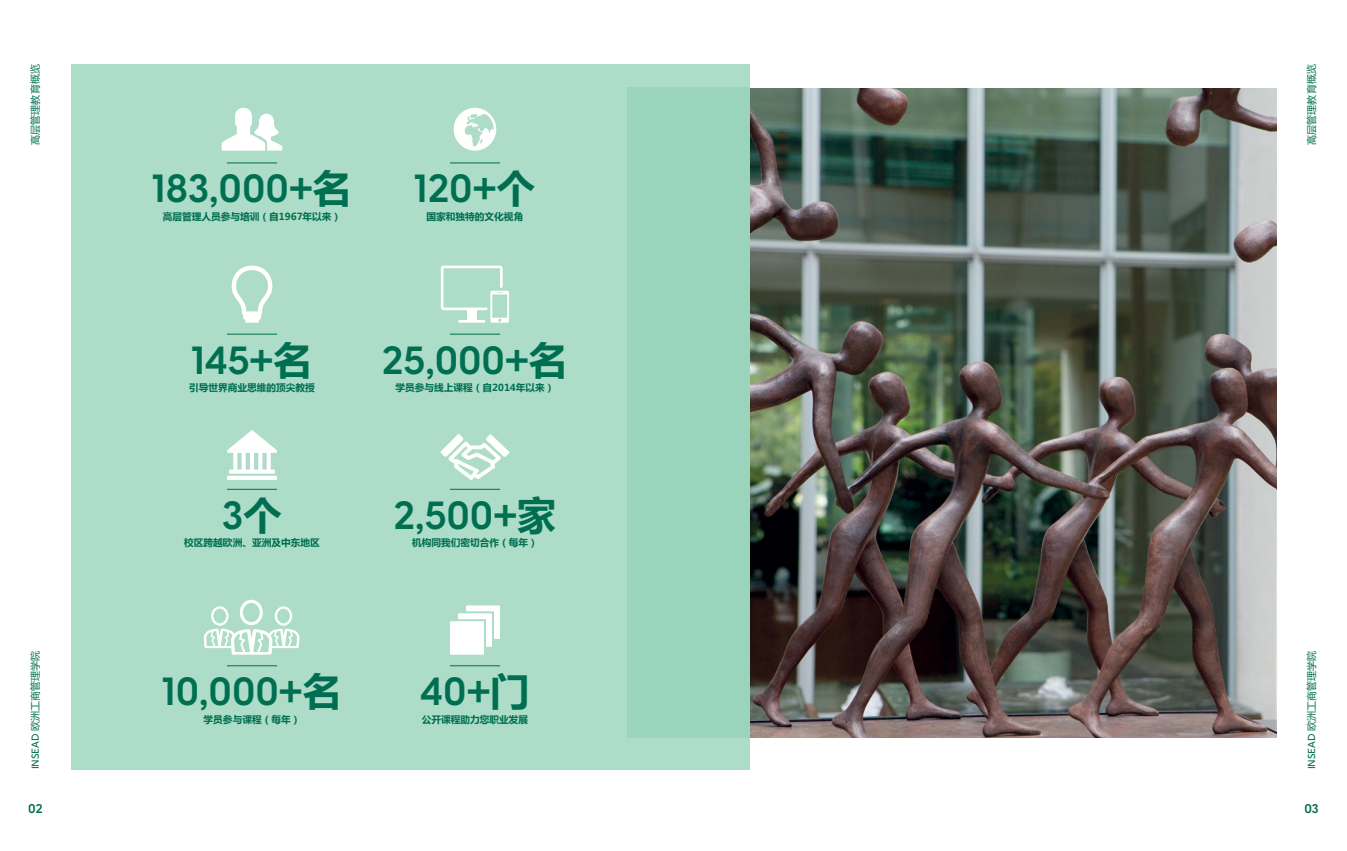
<style>
.page{position:relative;width:1347px;height:851px;background:#fff}
.page>*{position:absolute;margin:0;border:0;box-sizing:border-box;transform-origin:0 0}
.t1{font:700 38.75px "F37 Jan";color:#006f51}
.t2{font:700 12.5px "F37 Jan";color:#006f51}
.t3{font:10px "Microsoft Ya Hei";color:#006f51}
.t4{font:700 9.62px "Microsoft Ya Hei";color:#006f51}
.s1{font-family:"F37 Jan"}
.s2{font-family:"Microsoft Ya Hei"}
</style>
<div class="page">
<img style="left:749px;top:89px;width:527px;height:648px">
<div style="left:71px;top:64px;width:678px;height:705px;background:#addcc8"></div>
<svg style="left:222px;top:108px;width:60px;height:43px"></svg>
<svg style="left:227px;top:430px;width:50px;height:50px"></svg>
<svg style="left:232px;top:265px;width:40px;height:58px"></svg>
<div style="left:627px;top:88px;width:122px;height:650px;background:#9ad4bb"></div>
<hr style="left:227px;top:665px;width:50px;height:1px;background:#006f51">
<hr style="left:227px;top:489px;width:50px;height:1px;background:#006f51">
<svg style="left:440px;top:433px;width:70px;height:47px"></svg>
<hr style="left:450px;top:489px;width:50px;height:1px;background:#006f51">
<hr style="left:450px;top:334px;width:50px;height:1px;background:#006f51">
<hr style="left:227px;top:334px;width:50px;height:1px;background:#006f51">
<hr style="left:227px;top:163px;width:50px;height:1px;background:#006f51">
<svg style="left:453px;top:108px;width:44px;height:43px"></svg>
<hr style="left:450px;top:163px;width:50px;height:1px;background:#006f51">
<svg style="left:450px;top:605px;width:50px;height:49px"></svg>
<hr style="left:450px;top:665px;width:50px;height:1px;background:#006f51">
<svg style="left:441px;top:265px;width:68px;height:58px"></svg>
<div style="left:467px;top:308px;width:9px;height:14px;background:#fff"></div>
<hr style="left:458px;top:320px;width:27px;height:3px;background:#fff">
<svg style="left:204px;top:599px;width:95px;height:55px"></svg>
<p class="t3" style="left:29px;top:144px;width:81px;rotate:-90deg">高层管理教育概览</p>
<p class="t3" style="left:1304px;top:144px;width:81px;rotate:-90deg">高层管理教育概览</p>
<p class="t3" style="left:29px;top:769px;width:120px;rotate:-90deg"><span class="s1">INSEAD</span> 欧洲工商管理学院</p>
<p class="t2" style="left:28px;top:800px;width:16px">02</p>
<h1 class="t1" style="left:152px;top:164px;width:201px">183,000+<span class="s2">名</span></h1>
<p class="t4" style="left:163px;top:210px;width:180px">高层管理人员参与培训（自1967年以来）</p>
<h1 class="t1" style="left:414px;top:164px;width:122px">120+<span class="s2">个</span></h1>
<p class="t4" style="left:426px;top:210px;width:98px">国家和独特的文化视角</p>
<h1 class="t1" style="left:192px;top:335px;width:122px">145+<span class="s2">名</span></h1>
<p class="t4" style="left:189px;top:381px;width:127px">引导世界商业思维的顶尖教授</p>
<h1 class="t1" style="left:222px;top:490px;width:61px">3<span class="s2">个</span></h1>
<p class="t4" style="left:184px;top:535px;width:137px">校区跨越欧洲、亚洲及中东地区</p>
<h1 class="t1" style="left:382px;top:335px;width:187px">25,000+<span class="s2">名</span></h1>
<p class="t4" style="left:395px;top:381px;width:161px">学员参与线上课程（自2014年以来）</p>
<h1 class="t1" style="left:394px;top:490px;width:164px">2,500+<span class="s2">家</span></h1>
<p class="t4" style="left:412px;top:535px;width:127px">机构同我们密切合作（每年）</p>
<h1 class="t1" style="left:162px;top:666px;width:180px">10,000+<span class="s2">名</span></h1>
<p class="t4" style="left:204px;top:712px;width:98px">学员参与课程（每年）</p>
<h1 class="t1" style="left:420px;top:666px;width:110px">40+<span class="s2">门</span></h1>
<p class="t4" style="left:422px;top:712px;width:108px">公开课程助力您职业发展</p>
<p class="t3" style="left:1304px;top:769px;width:120px;rotate:-90deg"><span class="s1">INSEAD</span> 欧洲工商管理学院</p>
<p class="t2" style="left:1304px;top:800px;width:16px">03</p>
</div>
